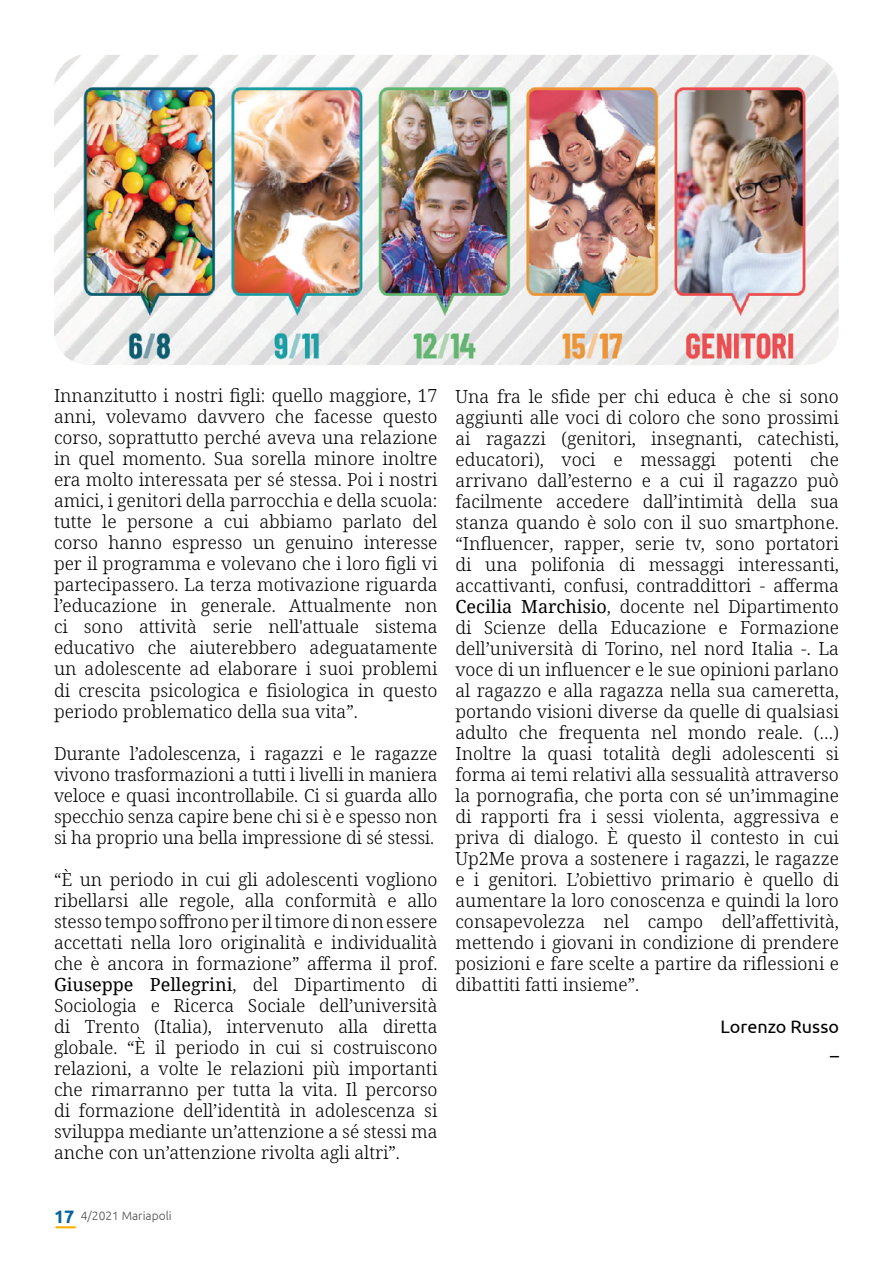
<style>
.page{position:relative;width:893px;height:1263px;background:#fff}
.page>*{position:absolute;margin:0;border:0;box-sizing:border-box;transform-origin:0 0}
.t1{font:300 18px/21px "Noto Serif";color:#000;text-align:justify}
.t2{font:18px/21px "Ubuntu";color:#000;text-align:right}
.t3{font:300 12px "Ubuntu";color:#4a4a49}
.s1{font-weight:400}
.s2{font-weight:700;font-size:18px;color:#07649e}
</style>
<div class="page">
<hr style="left:55px;top:1226px;width:21px;height:2px;background:#f9b104">
<img style="left:54px;top:55px;width:785px;height:310px">
<p class="t1" style="left:54px;top:386px;width:385px">Innanzitutto i nostri figli: quello maggiore, 17 anni, volevamo davvero che facesse questo corso, soprattutto perché aveva una relazione in quel momento. Sua sorella minore inoltre era molto interessata per sé stessa. Poi i nostri amici, i genitori della parrocchia e della scuola: tutte le persone a cui abbiamo parlato del corso hanno espresso un genuino interesse per il programma e volevano che i loro figli vi partecipassero. La terza motivazione riguarda l’educazione in generale. Attualmente non ci sono attività serie nell'attuale sistema educativo che aiuterebbero adeguatamente un adolescente ad elaborare i suoi problemi di crescita psicologica e fisiologica in questo periodo problematico della sua vita”.</p>
<p class="t1" style="left:54px;top:743px;width:385px">Durante l’adolescenza, i ragazzi e le ragazze vivono trasformazioni a tutti i livelli in maniera veloce e quasi incontrollabile. Ci si guarda allo specchio senza capire bene chi si è e spesso non si ha proprio una bella impressione di sé stessi.</p>
<p class="t1" style="left:54px;top:869px;width:385px">“È un periodo in cui gli adolescenti vogliono ribellarsi alle regole, alla conformità e allo stesso tempo soffrono per il timore di non essere accettati nella loro originalità e individualità che è ancora in formazione” afferma il prof.<br><span class="s1">Giuseppe Pellegrini</span>, del Dipartimento di Sociologia e Ricerca Sociale dell’università di Trento (Italia), intervenuto alla diretta globale. “È il periodo in cui si costruiscono relazioni, a volte le relazioni più importanti che rimarranno per tutta la vita. Il percorso di formazione dell’identità in adolescenza si sviluppa mediante un’attenzione a sé stessi ma anche con un’attenzione rivolta agli altri”.</p>
<p class="t1" style="left:455px;top:386px;width:385px">Una fra le sfide per chi educa è che si sono aggiunti alle voci di coloro che sono prossimi ai ragazzi (genitori, insegnanti, catechisti, educatori), voci e messaggi potenti che arrivano dall’esterno e a cui il ragazzo può facilmente accedere dall’intimità della sua stanza quando è solo con il suo smartphone. “Influencer, rapper, serie tv, sono portatori di una polifonia di messaggi interessanti, accattivanti, confusi, contraddittori - afferma <span class="s1">Cecilia Marchisio</span>, docente nel Dipartimento di Scienze della Educazione e Formazione dell’università di Torino, nel nord Italia -. La voce di un influencer e le sue opinioni parlano al ragazzo e alla ragazza nella sua cameretta, portando visioni diverse da quelle di qualsiasi adulto che frequenta nel mondo reale. (…)<br>Inoltre la quasi totalità degli adolescenti si forma ai temi relativi alla sessualità attraverso la pornografia, che porta con sé un’immagine di rapporti fra i sessi violenta, aggressiva e priva di dialogo. È questo il contesto in cui Up2Me prova a sostenere i ragazzi, le ragazze e i genitori. L’obiettivo primario è quello di aumentare la loro conoscenza e quindi la loro consapevolezza nel campo dell’affettività, mettendo i giovani in condizione di prendere posizioni e fare scelte a partire da riflessioni e dibattiti fatti insieme”.</p>
<p class="t2" style="left:721px;top:1015px;width:120px">Lorenzo Russo _</p>
<p class="t3" style="left:54px;top:1209px;width:119px"><span class="s2">17</span> 4/2021 Mariapoli</p>
</div>
